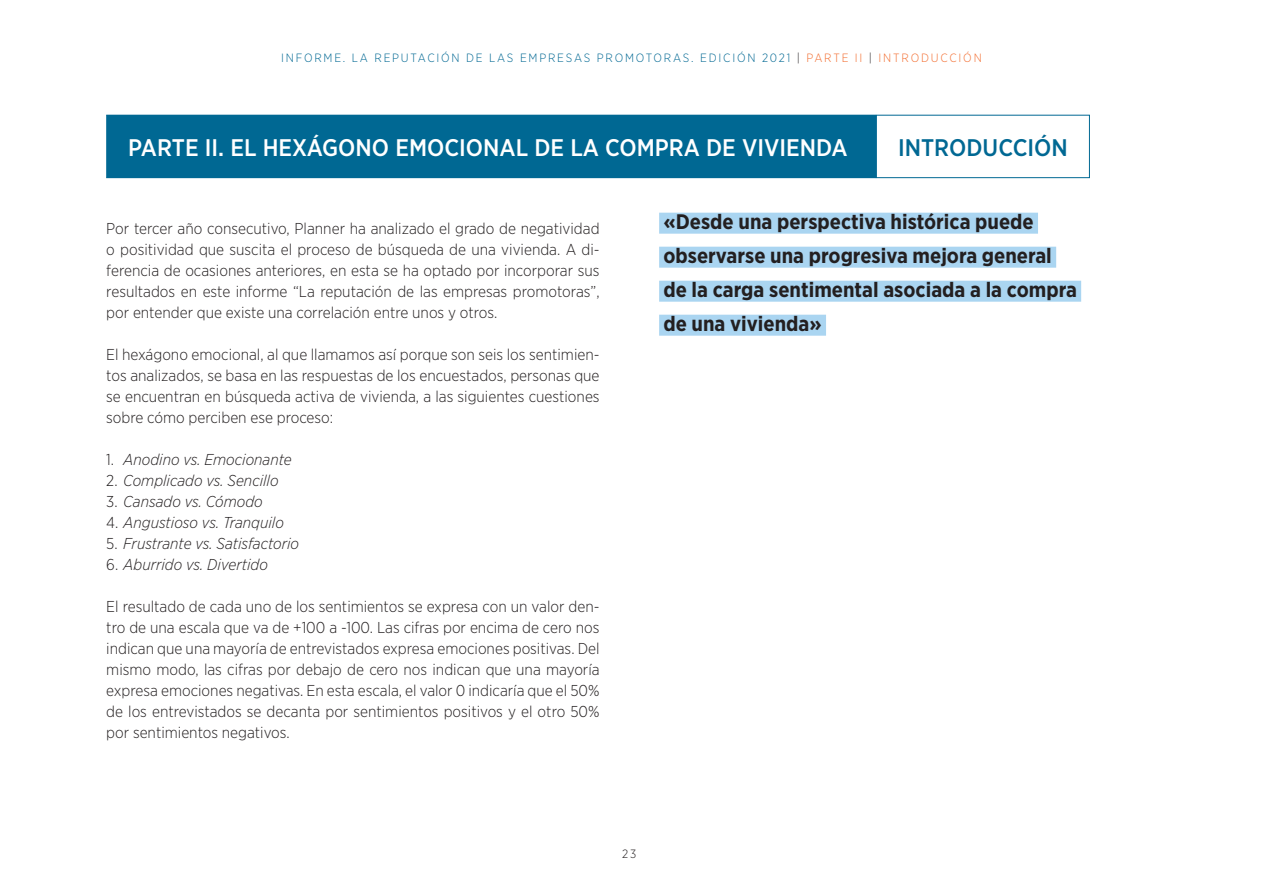
<style>
.page{position:relative;width:1263px;height:893px;background:#fff}
.page>*{position:absolute;margin:0;border:0;box-sizing:border-box;transform-origin:0 0}
.Seccion{font:500 24px "Gotham Narrow";color:#fff}
.Seccion-2{font:500 24px "Gotham Narrow";color:#006893}
.Texto{font:700 21px "Gotham Narrow";color:#231f20}
.Texto-2{font:300 15.75px/21px "Gotham Narrow";color:#231f20;text-align:justify}
.Viñeteado_cont{font:italic 300 15.75px "Gotham Narrow";color:#231f20}
.Viñeteado{font:italic 300 15.75px "Gotham Narrow";color:#231f20}
.t1{font:300 12px "Gotham Narrow";letter-spacing:.15em;color:#006893}
.t2{font:300 12px "Gotham Narrow";color:#231f20}
.s1{color:#231f20}
.s2{color:#f36e31}
.s3{font-style:normal}
</style>
<div class="page">
<div style="left:876px;top:115px;width:214px;height:63px;border:1px solid #006893"></div>
<div style="left:107px;top:115px;width:769px;height:63px;background:#006893"></div>
<div style="left:659px;top:213px;width:379px;height:21px;background:#aad5f1"></div>
<div style="left:659px;top:247px;width:397px;height:21px;background:#aad5f1"></div>
<div style="left:659px;top:281px;width:422px;height:21px;background:#aad5f1"></div>
<div style="left:659px;top:315px;width:167px;height:21px;background:#aad5f1"></div>
<p class="t1" style="left:281px;top:51px;width:702px">INFORME. LA REPUTACIÓN DE LAS EMPRESAS PROMOTORAS. EDICIÓN 2021 <span class="s1">|</span> <span class="s2">PARTE II</span> <span class="s1">|</span> <span class="s2">INTRODUCCIÓN</span></p>
<p class="Seccion" style="left:128px;top:132px;width:721px">PARTE II. EL HEXÁGONO EMOCIONAL DE LA COMPRA DE VIVIENDA</p>
<p class="Seccion-2" style="left:898px;top:132px;width:171px">INTRODUCCIÓN</p>
<p class="Texto-2" style="left:106px;top:217px;width:495px">Por tercer año consecutivo, Planner ha analizado el grado de negatividad o positividad que suscita el proceso de búsqueda de una vivienda. A di&shy;ferencia de ocasiones anteriores, en esta se ha optado por incorporar sus resultados en este informe “La reputación de las empresas promotoras”, por entender que existe una correlación entre unos y otros.</p>
<p class="Texto-2" style="left:106px;top:343px;width:495px">El hexágono emocional, al que llamamos así porque son seis los sentimien&shy;tos analizados, se basa en las respuestas de los encuestados, personas que se encuentran en búsqueda activa de vivienda, a las siguientes cuestiones sobre cómo perciben ese proceso:</p>
<p class="Viñeteado" style="left:106px;top:449px;width:187px"><span class="s3">1.</span> Anodino vs. Emocionante</p>
<p class="Viñeteado_cont" style="left:106px;top:470px;width:174px"><span class="s3">2.</span> Complicado vs. Sencillo</p>
<p class="Viñeteado_cont" style="left:106px;top:491px;width:158px"><span class="s3">3.</span> Cansado vs. Cómodo</p>
<p class="Viñeteado_cont" style="left:106px;top:512px;width:179px"><span class="s3">4.</span> Angustioso vs. Tranquilo</p>
<p class="Viñeteado_cont" style="left:106px;top:533px;width:194px"><span class="s3">5.</span> Frustrante vs. Satisfactorio</p>
<p class="Viñeteado_cont" style="left:106px;top:554px;width:163px"><span class="s3">6.</span> Aburrido vs. Divertido</p>
<p class="Texto-2" style="left:106px;top:595px;width:495px">El resultado de cada uno de los sentimientos se expresa con un valor den&shy;tro de una escala que va de +100 a -100. Las cifras por encima de cero nos indican que una mayoría de entrevistados expresa emociones positivas. Del mismo modo, las cifras por debajo de cero nos indican que una mayoría expresa emociones negativas. En esta escala, el valor 0 indicaría que el 50% de los entrevistados se decanta por sentimientos positivos y el otro 50% por sentimientos negativos.</p>
<p class="Texto" style="left:663px;top:209px;width:372px">«Desde una perspectiva histórica puede</p>
<p class="Texto" style="left:663px;top:243px;width:390px">observarse una progresiva mejora general</p>
<p class="Texto" style="left:663px;top:277px;width:415px">de la carga sentimental asociada a la compra</p>
<p class="Texto" style="left:663px;top:311px;width:160px">de una vivienda»</p>
<p class="t2" style="left:622px;top:847px;width:16px">23</p>
</div>
